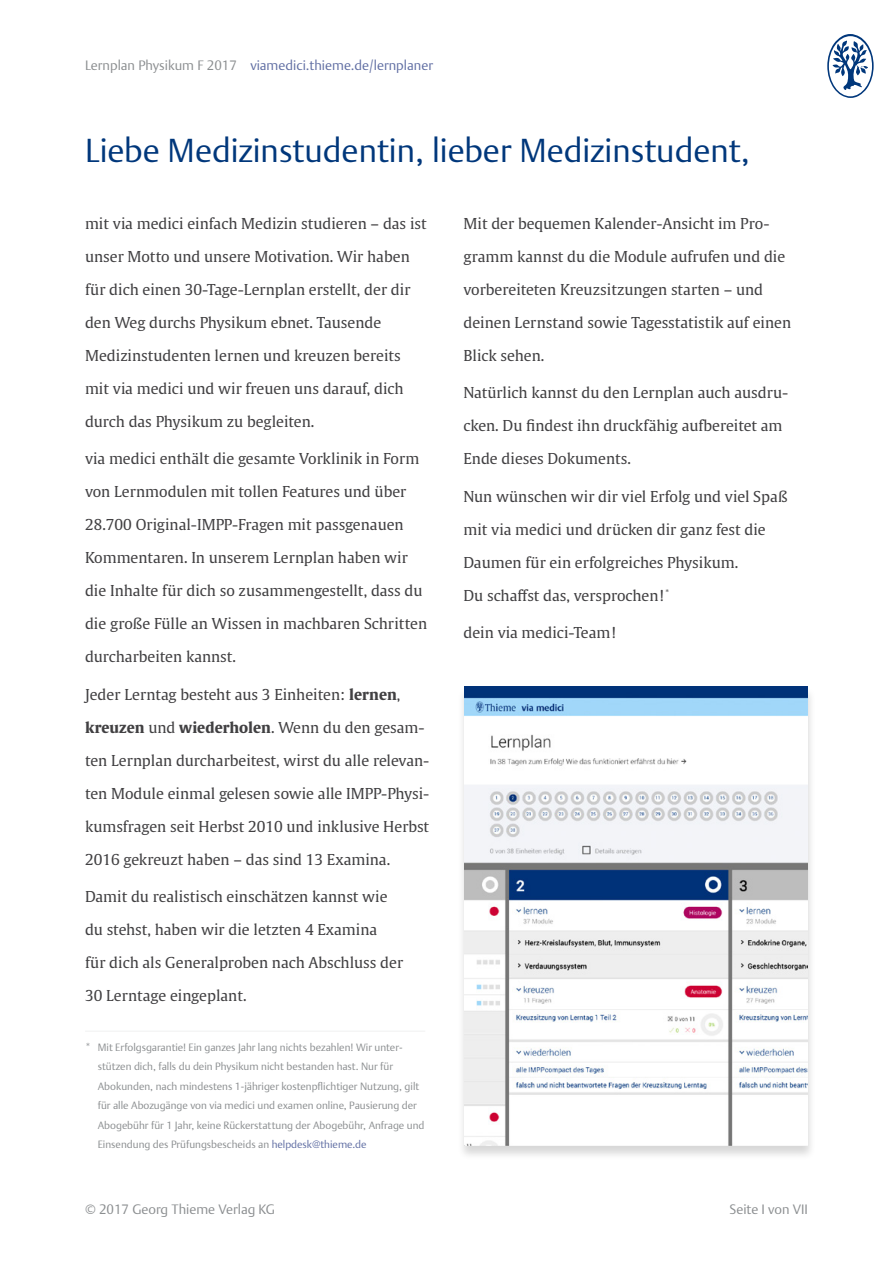
<style>
.page{position:relative;width:893px;height:1263px;background:#fff}
.page>*{position:absolute;margin:0;border:0;box-sizing:border-box;transform-origin:0 0}
.t1{font:300 33px "Thieme Argo 2011";color:#00377b}
.t2{font:15px/33px "Thieme Gulliver 2011";color:#414042}
.t3{font:300 13.5px "Thieme Argo 2011";color:#606ea3}
.t4{font:300 13.5px "Thieme Argo 2011";color:#8b8e90}
.t5{font:300 10.5px/19.5px "Thieme Argo 2011";color:#8b8e90}
.s1{color:#8b8e90}
.s2{font-weight:700}
.s3{color:#606ea3}
</style>
<div class="page">
<svg style="left:827px;top:34px;width:47px;height:64px"></svg>
<hr style="left:85px;top:1031px;width:340px;height:1px;background:#f0f1f1">
<div style="left:456px;top:686px;width:360px;height:474px;background:#000;opacity:.16"></div>
<img style="left:464px;top:687px;width:344px;height:458px">
<p class="t3" style="left:85px;top:56px;width:349px"><span class="s1">Lernplan Physikum F 2017</span> viamedici.thieme.de/lernplaner</p>
<h1 class="t1" style="left:85px;top:128px;width:666px">Liebe Medizinstudentin, lieber Medizinstudent,</h1>
<p class="t2" style="left:85px;top:206px;width:343px">mit via medici einfach Medizin studieren – das ist</p>
<p class="t2" style="left:85px;top:239px;width:326px">unser Motto und unsere Motivation. Wir haben</p>
<p class="t2" style="left:85px;top:272px;width:327px">für dich einen 30-Tage-Lernplan erstellt, der dir</p>
<p class="t2" style="left:85px;top:305px;width:298px">den Weg durchs Physikum ebnet. Tausende</p>
<p class="t2" style="left:85px;top:338px;width:317px">Medizinstudenten lernen und kreuzen bereits</p>
<p class="t2" style="left:85px;top:371px;width:320px">mit via medici und wir freuen uns darauf, dich</p>
<p class="t2" style="left:85px;top:404px;width:231px">durch das Physikum zu begleiten.</p>
<p class="t2" style="left:85px;top:442px;width:336px">via medici enthält die gesamte Vorklinik in Form von Lernmodulen mit tollen Features und über</p>
<p class="t2" style="left:85px;top:508px;width:320px">28.700 Original-IMPP-Fragen mit passgenauen</p>
<p class="t2" style="left:85px;top:541px;width:324px">Kommentaren. In unserem Lernplan haben wir</p>
<p class="t2" style="left:85px;top:574px;width:339px">die Inhalte für dich so zusammengestellt, dass du</p>
<p class="t2" style="left:85px;top:607px;width:344px">die große Fülle an Wissen in machbaren Schritten</p>
<p class="t2" style="left:85px;top:640px;width:153px">durcharbeiten kannst.</p>
<p class="t2" style="left:85px;top:677px;width:317px">Jeder Lerntag besteht aus 3 Einheiten: <span class="s2">lernen</span>,</p>
<p class="t2" style="left:85px;top:710px;width:341px"><span class="s2">kreuzen</span> und <span class="s2">wiederholen</span>. Wenn du den gesam-</p>
<p class="t2" style="left:85px;top:743px;width:346px">ten Lernplan durcharbeitest, wirst du alle relevan-</p>
<p class="t2" style="left:85px;top:776px;width:346px">ten Module einmal gelesen sowie alle IMPP-Physi-</p>
<p class="t2" style="left:85px;top:809px;width:346px">kumsfragen seit Herbst 2010 und inklusive Herbst</p>
<p class="t2" style="left:85px;top:842px;width:307px">2016 gekreuzt haben – das sind 13 Examina.</p>
<p class="t2" style="left:85px;top:879px;width:304px">Damit du realistisch einschätzen kannst wie</p>
<p class="t2" style="left:85px;top:912px;width:294px">du stehst, haben wir die letzten 4 Examina</p>
<p class="t2" style="left:85px;top:945px;width:320px">für dich als Generalproben nach Abschluss der</p>
<p class="t2" style="left:85px;top:978px;width:163px">30 Lerntage eingeplant.</p>
<p class="t5" style="left:98px;top:1037px;width:328px;text-indent:-13px">* Mit Erfolgsgarantie! Ein ganzes Jahr lang nichts bezahlen! Wir unter&shy;stützen dich, falls du dein Physikum nicht bestanden hast. Nur für Abokunden, nach mindestens 1-jähriger kostenpflichtiger Nutzung, gilt für alle Abozugänge von via medici und examen online, Pausierung der Abogebühr für 1 Jahr, keine Rückerstattung der Abogebühr, Anfrage und Einsendung des Prüfungsbescheids an <span class="s3">helpdesk@thieme.de</span></p>
<p class="t2" style="left:463px;top:206px;width:308px">Mit der bequemen Kalender-Ansicht im Pro-</p>
<p class="t2" style="left:463px;top:239px;width:323px">gramm kannst du die Module aufrufen und die</p>
<p class="t2" style="left:463px;top:272px;width:301px">vorbereiteten Kreuzsitzungen starten – und</p>
<p class="t2" style="left:463px;top:305px;width:329px">deinen Lernstand sowie Tagesstatistik auf einen</p>
<p class="t2" style="left:463px;top:338px;width:82px">Blick sehen.</p>
<p class="t2" style="left:463px;top:376px;width:326px">Natürlich kannst du den Lernplan auch ausdru-</p>
<p class="t2" style="left:463px;top:409px;width:321px">cken. Du findest ihn druckfähig aufbereitet am</p>
<p class="t2" style="left:463px;top:442px;width:169px">Ende dieses Dokuments.</p>
<p class="t2" style="left:463px;top:479px;width:326px">Nun wünschen wir dir viel Erfolg und viel Spaß</p>
<p class="t2" style="left:463px;top:512px;width:304px">mit via medici und drücken dir ganz fest die</p>
<p class="t2" style="left:463px;top:545px;width:276px">Daumen für ein erfolgreiches Physikum.</p>
<p class="t2" style="left:463px;top:578px;width:207px">Du schaffst das, versprochen!<sup>*</sup></p>
<p class="t2" style="left:463px;top:615px;width:155px">dein via medici-Team!</p>
<p class="t4" style="left:85px;top:1200px;width:191px">© 2017 Georg Thieme Verlag KG</p>
<p class="t4" style="left:729px;top:1200px;width:80px">Seite I von VII</p>
</div>
